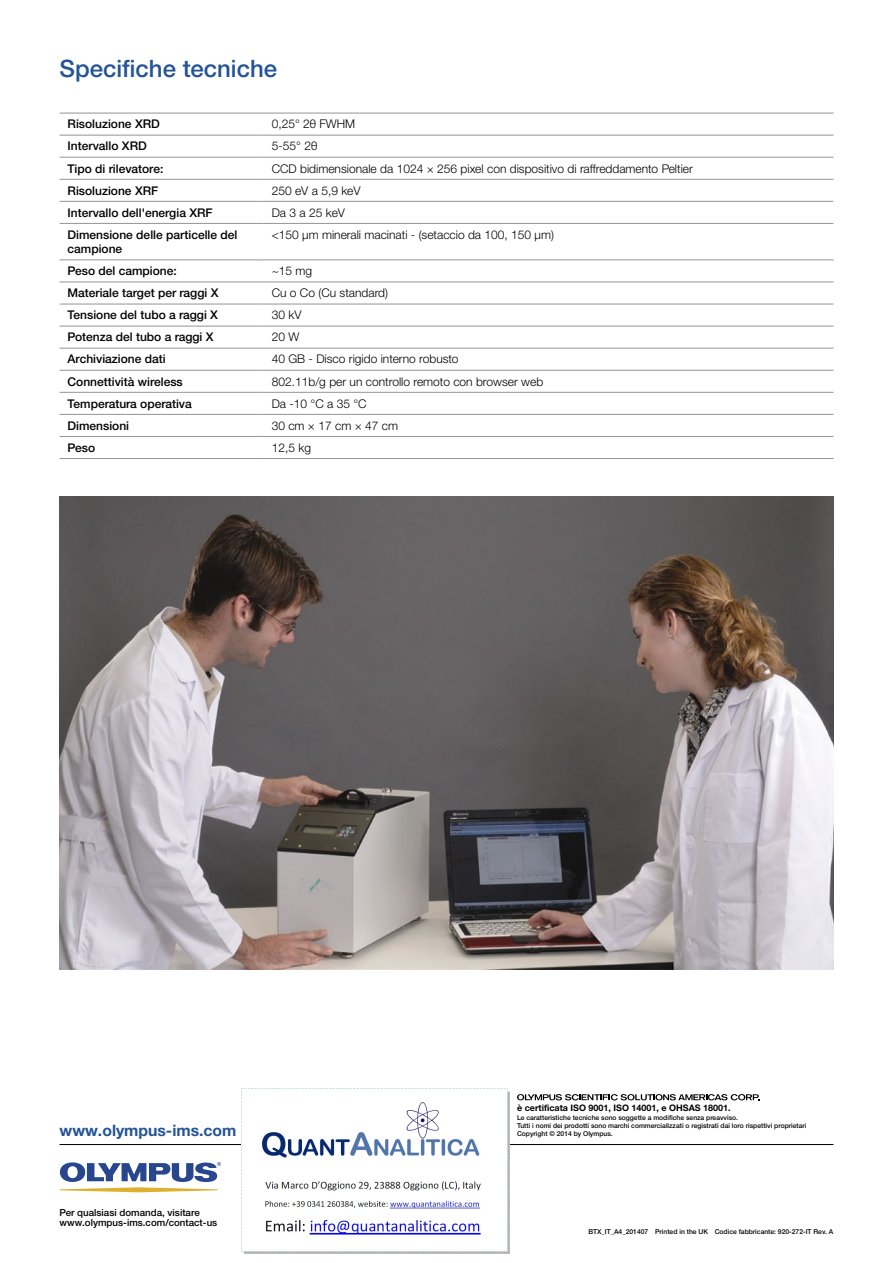
<style>
.page{position:relative;width:893px;height:1263px;background:#fff}
.page>*{position:absolute;margin:0;border:0;box-sizing:border-box;transform-origin:0 0}
.t1{font:500 24px "Helvetica Neue LTW1 G";color:#245397}
.t2{font:700 15.75px "Helvetica Neue LTW1 G";color:#245397}
.Table_cell_text{font:300 12px "Helvetica Neue LTW1 G";color:#000}
.Table_row_header{font:500 12px/14.4px "Helvetica Neue LTW1 G";color:#000}
.t3{font:500 9.75px/9.8px "Helvetica Neue LTW1 G";color:#000}
.ISO{font:700 9px "Helvetica Neue LTW1 G";color:#000}
.Trademarks{font:500 6.75px "Helvetica Neue LTW1 G";color:#000}
.Document_number{font:500 6.75px "Helvetica Neue LTW1 G";color:#000}
</style>
<div class="page">
<img style="left:60px;top:496px;width:773px;height:473px">
<svg style="left:60px;top:1162px;width:161px;height:30px"></svg>
<hr style="left:60px;top:1144px;width:773px;height:1px;background:#000">
<svg style="left:517px;top:1094px;width:242px;height:6px"></svg>
<svg style="left:60px;top:134px;width:204px;height:280px"></svg>
<hr style="left:264px;top:113px;width:569px;height:1px;background:#929496">
<hr style="left:264px;top:135px;width:569px;height:1px;background:#929496">
<hr style="left:264px;top:157px;width:569px;height:1px;background:#929496">
<hr style="left:264px;top:179px;width:569px;height:1px;background:#929496">
<hr style="left:264px;top:201px;width:569px;height:1px;background:#929496">
<hr style="left:264px;top:223px;width:569px;height:1px;background:#929496">
<hr style="left:264px;top:259px;width:569px;height:1px;background:#929496">
<hr style="left:264px;top:282px;width:569px;height:1px;background:#929496">
<hr style="left:264px;top:304px;width:569px;height:1px;background:#929496">
<hr style="left:264px;top:326px;width:569px;height:1px;background:#929496">
<hr style="left:264px;top:348px;width:569px;height:1px;background:#929496">
<hr style="left:264px;top:370px;width:569px;height:1px;background:#929496">
<hr style="left:264px;top:392px;width:569px;height:1px;background:#929496">
<hr style="left:264px;top:414px;width:569px;height:1px;background:#929496">
<hr style="left:264px;top:436px;width:569px;height:1px;background:#929496">
<hr style="left:264px;top:458px;width:569px;height:1px;background:#929496">
<hr style="left:60px;top:135px;width:204px;height:1px;background:#929496">
<hr style="left:60px;top:157px;width:204px;height:1px;background:#929496">
<hr style="left:60px;top:179px;width:204px;height:1px;background:#929496">
<hr style="left:60px;top:201px;width:204px;height:1px;background:#929496">
<hr style="left:60px;top:223px;width:204px;height:1px;background:#929496">
<hr style="left:60px;top:259px;width:204px;height:1px;background:#929496">
<hr style="left:60px;top:282px;width:204px;height:1px;background:#929496">
<hr style="left:60px;top:304px;width:204px;height:1px;background:#929496">
<hr style="left:60px;top:326px;width:204px;height:1px;background:#929496">
<hr style="left:60px;top:348px;width:204px;height:1px;background:#929496">
<hr style="left:60px;top:370px;width:204px;height:1px;background:#929496">
<hr style="left:60px;top:392px;width:204px;height:1px;background:#929496">
<hr style="left:60px;top:414px;width:204px;height:1px;background:#929496">
<hr style="left:60px;top:436px;width:204px;height:1px;background:#929496">
<hr style="left:60px;top:458px;width:204px;height:1px;background:#929496">
<hr style="left:60px;top:113px;width:204px;height:1px;background:#929496">
<img style="left:242px;top:1088px;width:267px;height:165px">
<p class="t1" style="left:60px;top:54px;width:219px">Specifiche tecniche</p>
<p class="Table_row_header" style="left:68px;top:117px;width:94px">Risoluzione XRD</p>
<p class="Table_cell_text" style="left:272px;top:117px;width:85px">0,25° 2θ FWHM</p>
<p class="Table_row_header" style="left:68px;top:139px;width:81px">Intervallo XRD</p>
<p class="Table_cell_text" style="left:272px;top:139px;width:47px">5-55° 2θ</p>
<p class="Table_row_header" style="left:68px;top:161px;width:97px">Tipo di rilevatore:</p>
<p class="Table_cell_text" style="left:272px;top:161px;width:423px">CCD bidimensionale da 1024 × 256 pixel con dispositivo di raffreddamento Peltier</p>
<p class="Table_row_header" style="left:68px;top:183px;width:92px">Risoluzione XRF</p>
<p class="Table_cell_text" style="left:272px;top:183px;width:90px">250 eV a 5,9 keV</p>
<p class="Table_row_header" style="left:68px;top:205px;width:147px">Intervallo dell'energia XRF</p>
<p class="Table_cell_text" style="left:272px;top:205px;width:75px">Da 3 a 25 keV</p>
<p class="Table_row_header" style="left:68px;top:227px;width:171px">Dimensione delle particelle del campione</p>
<p class="Table_cell_text" style="left:272px;top:227px;width:284px">&lt;150 μm minerali macinati - (setaccio da 100, 150 μm)</p>
<p class="Table_row_header" style="left:68px;top:264px;width:111px">Peso del campione:</p>
<p class="Table_cell_text" style="left:272px;top:264px;width:42px">~15 mg</p>
<p class="Table_row_header" style="left:68px;top:286px;width:152px">Materiale target per raggi X</p>
<p class="Table_cell_text" style="left:272px;top:286px;width:118px">Cu o Co (Cu standard)</p>
<p class="Table_row_header" style="left:68px;top:308px;width:152px">Tensione del tubo a raggi X</p>
<p class="Table_cell_text" style="left:272px;top:308px;width:31px">30 kV</p>
<p class="Table_row_header" style="left:68px;top:330px;width:147px">Potenza del tubo a raggi X</p>
<p class="Table_cell_text" style="left:272px;top:330px;width:29px">20 W</p>
<p class="Table_row_header" style="left:68px;top:352px;width:100px">Archiviazione dati</p>
<p class="Table_cell_text" style="left:272px;top:352px;width:188px">40 GB - Disco rigido interno robusto</p>
<p class="Table_row_header" style="left:68px;top:374px;width:117px">Connettività wireless</p>
<p class="Table_cell_text" style="left:272px;top:374px;width:273px">802.11b/g per un controllo remoto con browser web</p>
<p class="Table_row_header" style="left:68px;top:396px;width:126px">Temperatura operativa</p>
<p class="Table_cell_text" style="left:272px;top:396px;width:96px">Da -10 °C a 35 °C</p>
<p class="Table_row_header" style="left:68px;top:418px;width:63px">Dimensioni</p>
<p class="Table_cell_text" style="left:272px;top:418px;width:128px">30 cm × 17 cm × 47 cm</p>
<p class="Table_row_header" style="left:68px;top:440px;width:29px">Peso</p>
<p class="Table_cell_text" style="left:272px;top:440px;width:41px">12,5 kg</p>
<h2 class="t2" style="left:60px;top:1120px;width:178px">www.olympus-ims.com</h2>
<p class="t3" style="left:60px;top:1207px;width:159px">Per qualsiasi domanda, visitare www.olympus-ims.com/contact-us</p>
<p class="ISO" style="left:517px;top:1102px;width:215px">è certificata ISO 9001, ISO 14001, e OHSAS 18001.</p>
<p class="Trademarks" style="left:517px;top:1113px;width:223px">Le caratteristiche tecniche sono soggette a modifiche senza preavviso.</p>
<p class="Trademarks" style="left:517px;top:1121px;width:291px">Tutti i nomi dei prodotti sono marchi commercializzati o registrati dai loro rispettivi proprietari</p>
<p class="Trademarks" style="left:517px;top:1129px;width:97px">Copyright © 2014 by Olympus.</p>
<p class="Document_number" style="left:588px;top:1227px;width:247px">BTX_IT_A4_201407 Printed in the UK Codice fabbricante: 920-272-IT Rev. A</p>
</div>
